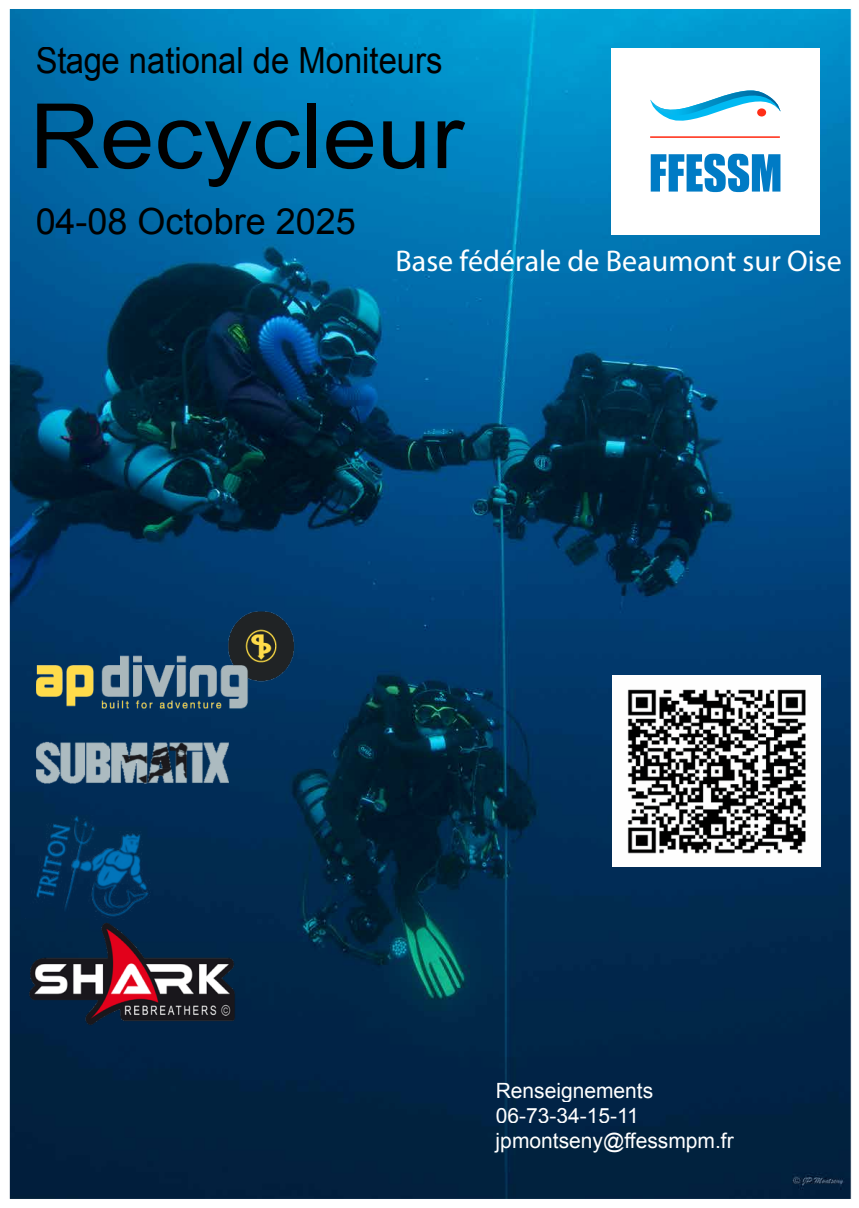
<style>
.page{position:relative;width:859px;height:1208px;background:#fff}
.page>*{position:absolute;margin:0;border:0;box-sizing:border-box;transform-origin:0 0}
.t1{font:90px "Arial";color:#000;scale:1.09 1}
.t2{font:36px "Arial";color:#000;scale:.91 1}
.t3{font:36px "Arial";color:#000}
.t4{font:30px "Myriad Pro";color:#fff}
.t5{font:21px/25.2px "Arial";color:#fff}
</style>
<div class="page">
<img style="left:9px;top:9px;width:842px;height:1190px">
<img style="left:9px;top:9px;width:100px;height:895px">
<img style="left:22px;top:799px;width:150px;height:135px">
<div style="left:611px;top:48px;width:209px;height:187px;background:#fff"></div>
<hr style="left:650px;top:136px;width:130px;height:2px;background:#ff2e17">
<svg style="left:650px;top:90px;width:130px;height:31px"></svg>
<svg style="left:651px;top:154px;width:129px;height:38px"></svg>
<img style="left:36px;top:740px;width:193px;height:45px">
<img style="left:36px;top:611px;width:259px;height:100px">
<img style="left:25px;top:918px;width:212px;height:109px">
<img style="left:612px;top:675px;width:208px;height:191px">
<h2 class="t2" style="left:36px;top:37px;width:449px">Stage national de Moniteurs</h2>
<h1 class="t1" style="left:30px;top:77px;width:400px">Recycleur</h1>
<h2 class="t3" style="left:36px;top:198px;width:322px">04-08 Octobre 2025</h2>
<h3 class="t4" style="left:396px;top:243px;width:448px">Base fédérale de Beaumont sur Oise</h3>
<p class="t5" style="left:496px;top:1077px;width:240px">Renseignements<br>06-73-34-15-11 jpmontseny@ffessmpm.fr</p>
</div>
